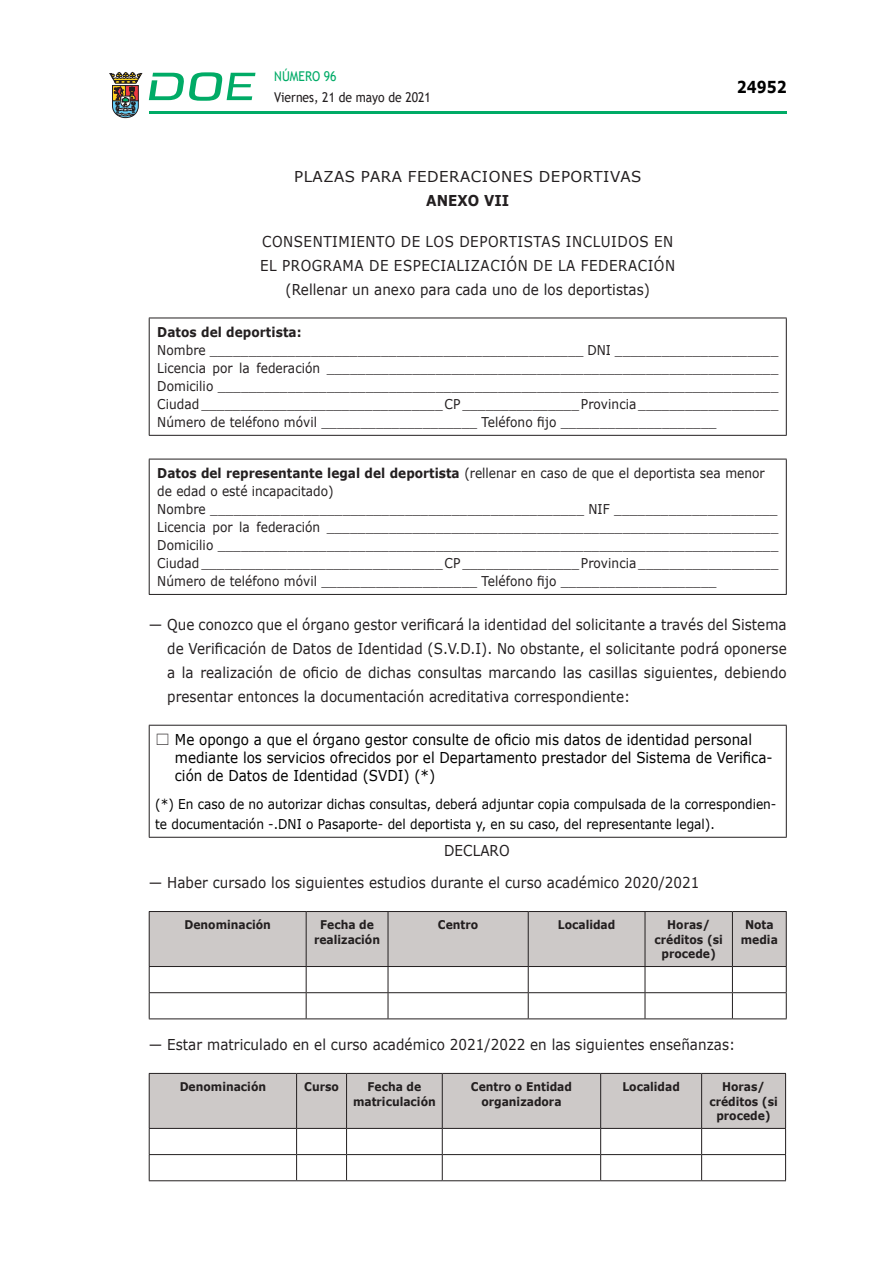
<style>
.page{position:relative;width:893px;height:1263px;background:#fff}
.page>*{position:absolute;margin:0;border:0;box-sizing:border-box;transform-origin:0 0}
.t1{font:700 16.5px "Verdana";color:#000;scale:.85 1}
.CUERPO_DE_TEXTO{font:15px/24px "Verdana";letter-spacing:.005em;color:#231f20;text-align:justify;scale:.9 1}
.t2{font:15px/18px "Verdana";color:#000;scale:.9 1}
.CUERPO_DE_TEXTO-2{font:15px/24px "Verdana";letter-spacing:.04em;color:#231f20;text-align:center;scale:.9 1}
.ADENDA{font:15px/24px "Verdana";letter-spacing:.035em;color:#231f20;text-align:center}
.t3{font:13.5px/18px "Verdana";letter-spacing:.005em;color:#231f20;scale:.9 1}
.t4{font:13.5px/19.5px "Verdana";color:#000;scale:.9 1}
.t5{font:13.5px "Trebuchet MS";color:#231f20;scale:.9 1}
.t6{font:700 13.5px "Verdana";letter-spacing:.005em;color:#231f20;scale:.9 1}
.t7{font:13.5px "Trebuchet MS";color:#00ab67;scale:.9 1}
.t8{font:700 12px/14.4px "Verdana";color:#231f20;text-align:center;scale:.9 1}
.s1{font-weight:700}
.s2{font-family:"Yu Gothic";font-weight:500;color:#231f20}
</style>
<div class="page">
<hr style="left:149px;top:111px;width:638px;height:3px;background:#00ab66">
<svg style="left:109px;top:72px;width:33px;height:46px"></svg>
<svg style="left:149px;top:72px;width:106px;height:29px"></svg>
<hr style="left:149px;top:318px;width:638px;height:1px;background:#231f20">
<hr style="left:149px;top:435px;width:638px;height:1px;background:#231f20">
<hr style="left:149px;top:318px;width:1px;height:117px;background:#231f20">
<hr style="left:786px;top:318px;width:1px;height:117px;background:#231f20">
<hr style="left:149px;top:459px;width:638px;height:1px;background:#231f20">
<hr style="left:149px;top:594px;width:638px;height:1px;background:#231f20">
<hr style="left:149px;top:459px;width:1px;height:135px;background:#231f20">
<hr style="left:786px;top:459px;width:1px;height:135px;background:#231f20">
<hr style="left:149px;top:725px;width:638px;height:1px;background:#231f20">
<hr style="left:149px;top:725px;width:1px;height:112px;background:#231f20">
<hr style="left:786px;top:725px;width:1px;height:112px;background:#231f20">
<hr style="left:149px;top:837px;width:638px;height:1px;background:#231f20">
<hr style="left:149px;top:1018px;width:157px;height:1px;background:#231f20">
<hr style="left:306px;top:1018px;width:82px;height:1px;background:#231f20">
<hr style="left:388px;top:1018px;width:140px;height:1px;background:#231f20">
<hr style="left:528px;top:1018px;width:117px;height:1px;background:#231f20">
<hr style="left:645px;top:1018px;width:87px;height:1px;background:#231f20">
<hr style="left:732px;top:1018px;width:55px;height:1px;background:#231f20">
<svg style="left:149px;top:911px;width:638px;height:107px"></svg>
<svg style="left:149px;top:1073px;width:637px;height:107px"></svg>
<hr style="left:149px;top:1180px;width:148px;height:1px;background:#231f20">
<hr style="left:297px;top:1180px;width:50px;height:1px;background:#231f20">
<hr style="left:347px;top:1180px;width:95px;height:1px;background:#231f20">
<hr style="left:442px;top:1180px;width:159px;height:1px;background:#231f20">
<hr style="left:601px;top:1180px;width:101px;height:1px;background:#231f20">
<hr style="left:702px;top:1180px;width:84px;height:1px;background:#231f20">
<p class="t7" style="left:274px;top:67px;width:71px">NÚMERO 96</p>
<p class="t5" style="left:274px;top:88px;width:176px">Viernes, 21 de mayo de 2021</p>
<p class="t1" style="left:737px;top:75px;width:60px">24952</p>
<p class="ADENDA" style="left:294px;top:164px;width:349px">PLAZAS PARA FEDERACIONES DEPORTIVAS<br><span class="s1">ANEXO VII</span></p>
<p class="CUERPO_DE_TEXTO-2" style="left:260px;top:229px;width:463px">CONSENTIMIENTO DE LOS DEPORTISTAS INCLUIDOS EN<br>EL PROGRAMA DE ESPECIALIZACIÓN DE LA FEDERACIÓN (Rellenar un anexo para cada uno de los deportistas)</p>
<p class="t6" style="left:157px;top:322px;width:162px">Datos del deportista:</p>
<p class="t3" style="left:157px;top:341px;width:692px">Nombre ________________________________________________ DNI _____________________</p>
<p class="t3" style="left:157px;top:359px;width:692px">Licencia por la federación __________________________________________________________<br>Domicilio ________________________________________________________________________</p>
<p class="t3" style="left:157px;top:395px;width:692px">Ciudad _______________________________ CP _______________ Provincia __________________</p>
<p class="t3" style="left:157px;top:413px;width:623px">Número de teléfono móvil ____________________ Teléfono fijo ____________________</p>
<p class="t3" style="left:157px;top:464px;width:676px"><span class="s1">Datos del representante legal del deportista</span> (rellenar en caso de que el deportista sea menor de edad o esté incapacitado)</p>
<p class="t3" style="left:157px;top:500px;width:691px">Nombre ________________________________________________ NIF _____________________</p>
<p class="t3" style="left:157px;top:518px;width:692px">Licencia por la federación __________________________________________________________<br>Domicilio ________________________________________________________________________</p>
<p class="t3" style="left:157px;top:554px;width:692px">Ciudad _______________________________ CP _______________ Provincia __________________</p>
<p class="t3" style="left:157px;top:572px;width:623px">Número de teléfono móvil ____________________ Teléfono fijo ____________________</p>
<p class="CUERPO_DE_TEXTO" style="left:167px;top:612px;width:690px;text-indent:-18px">— Que conozco que el órgano gestor verificará la identidad del solicitante a través del Sistema de Verificación de Datos de Identidad (S.V.D.I). No obstante, el solicitante podrá oponerse a la realización de oficio de dichas consultas marcando las casillas siguientes, debiendo presentar entonces la documentación acreditativa correspondiente:</p>
<p class="t2" style="left:175px;top:731px;width:665px;text-indent:-20px"><span class="s2">□</span> Me opongo a que el órgano gestor consulte de oficio mis datos de identidad personal mediante los servicios ofrecidos por el Departamento prestador del Sistema de Verifica&shy;ción de Datos de Identidad (SVDI) (*)</p>
<p class="t4" style="left:155px;top:794px;width:692px">(*) En caso de no autorizar dichas consultas, deberá adjuntar copia compulsada de la correspondien&shy;te documentación -.DNI o Pasaporte- del deportista y, en su caso, del representante legal).</p>
<p class="CUERPO_DE_TEXTO" style="left:444px;top:838px;width:74px">DECLARO</p>
<p class="CUERPO_DE_TEXTO" style="left:149px;top:870px;width:613px">— Haber cursado los siguientes estudios durante el curso académico 2020/2021</p>
<p class="t8" style="left:184px;top:917px;width:98px">Denominación</p>
<p class="t8" style="left:314px;top:917px;width:75px">Fecha de realización</p>
<p class="t8" style="left:438px;top:917px;width:46px">Centro</p>
<p class="t8" style="left:558px;top:917px;width:65px">Localidad</p>
<p class="t8" style="left:654px;top:917px;width:78px">Horas/ créditos (si procede)</p>
<p class="t8" style="left:741px;top:917px;width:43px">Nota media</p>
<p class="CUERPO_DE_TEXTO" style="left:149px;top:1032px;width:653px">— Estar matriculado en el curso académico 2021/2022 en las siguientes enseñanzas:</p>
<p class="t8" style="left:180px;top:1079px;width:98px">Denominación</p>
<p class="t8" style="left:304px;top:1079px;width:40px">Curso</p>
<p class="t8" style="left:353px;top:1079px;width:93px">Fecha de matriculación</p>
<p class="t8" style="left:471px;top:1079px;width:114px">Centro o Entidad organizadora</p>
<p class="t8" style="left:622px;top:1079px;width:65px">Localidad</p>
<p class="t8" style="left:709px;top:1079px;width:78px">Horas/ créditos (si procede)</p>
</div>
